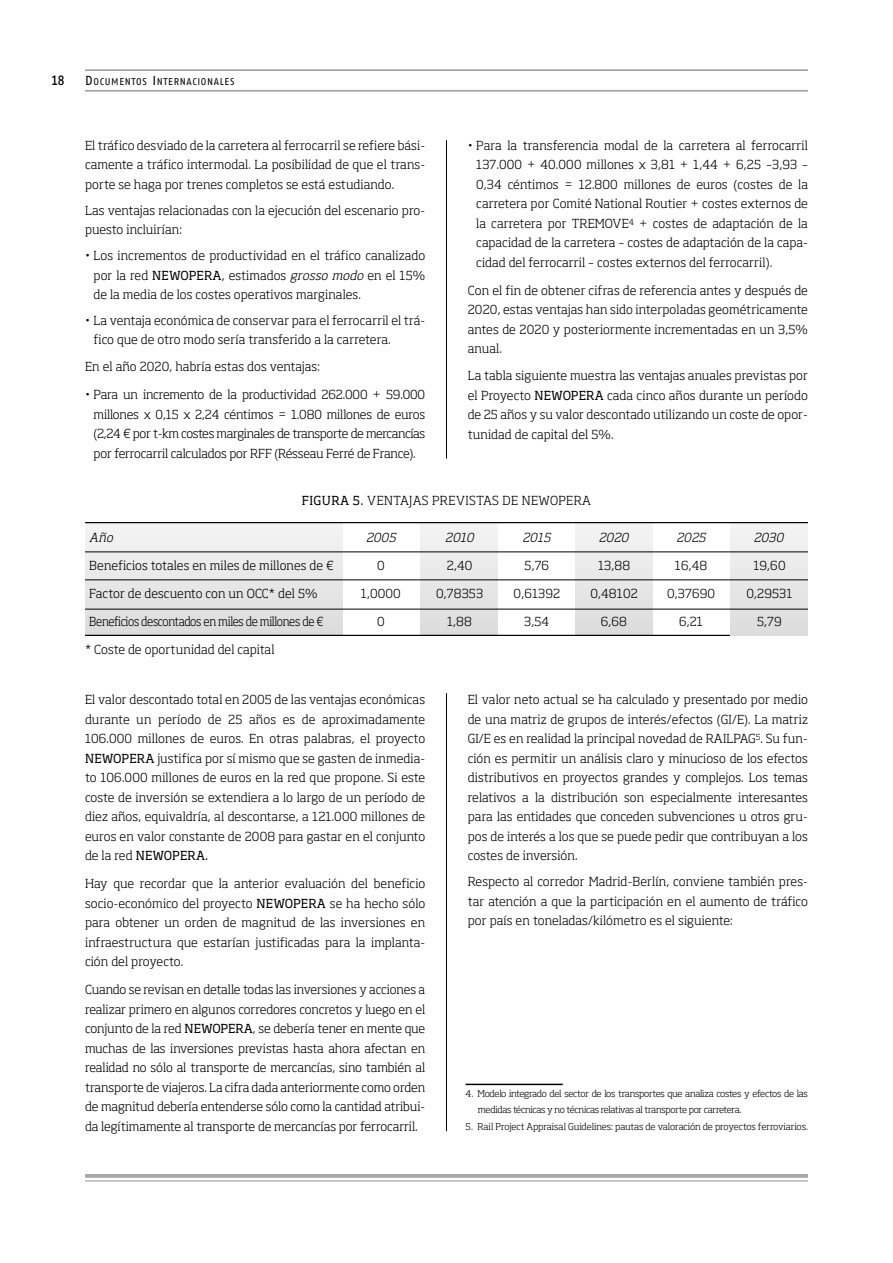
<style>
.page{position:relative;width:893px;height:1263px;background:#fff}
.page>*{position:absolute;margin:0;border:0;box-sizing:border-box;transform-origin:0 0}
.t1{font:500 13.5px "Adif Fago No";color:#000;scale:.85 1}
.t2{font:300 12.3px/19.5px "Soho Std";color:#000;text-align:justify}
.t3{font:300 12.3px "Soho Std";letter-spacing:-.03em;color:#000;scale:.92 1}
.t4{font:300 12.3px "Soho Std";letter-spacing:.02em;color:#000}
.t5{font:italic 300 12.3px "Soho Std";color:#000}
.t6{font:9.75px "Adif Fago No";letter-spacing:.07em;color:#000}
.t7{font:300 9.3px/15.8px "Soho Std";letter-spacing:-.025em;color:#000}
.t8{font:300 9.3px "Soho Std";letter-spacing:-.005em;color:#000}
.s1{font-size:13.05px}
.s2{font-family:"Adif Fago No";font-weight:400;font-size:12.75px}
.s3{font-weight:400}
.s4{font-style:italic}
</style>
<div class="page">
<svg style="left:85px;top:523px;width:258px;height:112px"></svg>
<svg style="left:420px;top:523px;width:78px;height:112px"></svg>
<svg style="left:575px;top:523px;width:78px;height:112px"></svg>
<hr style="left:85px;top:635px;width:723px;height:1px;background:#000">
<hr style="left:85px;top:90px;width:723px;height:2px;background:#a6a6a6">
<hr style="left:85px;top:69px;width:723px;height:2px;background:#a6a6a6">
<svg style="left:85px;top:1174px;width:723px;height:4px;background:#ababab"></svg>
<hr style="left:85px;top:1180px;width:723px;height:1px;background:#a6a6a6">
<hr style="left:446px;top:140px;width:1px;height:318px;background:#000">
<hr style="left:446px;top:693px;width:1px;height:438px;background:#000">
<svg style="left:730px;top:523px;width:78px;height:112px"></svg>
<hr style="left:85px;top:522px;width:723px;height:1px;background:#000">
<hr style="left:85px;top:551px;width:723px;height:1px;background:#000">
<hr style="left:85px;top:579px;width:723px;height:1px;background:#000">
<hr style="left:85px;top:609px;width:723px;height:1px;background:#000">
<hr style="left:466px;top:1084px;width:97px;height:1px;background:#000">
<p class="t1" style="left:52px;top:75px;width:17px">18</p>
<p class="t6" style="left:85px;top:78px;width:151px"><span class="s1">D</span>OCUMENTOS <span class="s1">I</span>NTERNACIONALES</p>
<p class="t2" style="left:85px;top:137px;width:342px">El tráfico desviado de la carretera al ferrocarril se refiere bási&shy;camente a tráfico intermodal. La posibilidad de que el trans&shy;porte se haga por trenes completos se está estudiando.</p>
<p class="t2" style="left:85px;top:202px;width:342px">Las ventajas relacionadas con la ejecución del escenario pro&shy;puesto incluirían:</p>
<p class="t2" style="left:94px;top:247px;width:333px;text-indent:-9px"><span class="s2">•</span> Los incrementos de productividad en el tráfico canalizado por la red <span class="s3">NEWOPERA</span>, estimados <span class="s4">grosso modo</span> en el 15% de la media de los costes operativos marginales.</p>
<p class="t2" style="left:94px;top:312px;width:333px;text-indent:-9px"><span class="s2">•</span> La ventaja económica de conservar para el ferrocarril el trá&shy;fico que de otro modo sería transferido a la carretera.</p>
<p class="t2" style="left:85px;top:358px;width:236px">En el año 2020, habría estas dos ventajas:</p>
<p class="t2" style="left:94px;top:386px;width:333px;text-indent:-9px"><span class="s2">•</span> Para un incremento de la productividad 262.000 + 59.000 millones x 0,15 x 2,24 céntimos = 1.080 millones de euros (2,24 € por t-km costes marginales de transporte de mercancías por ferrocarril calculados por RFF (Résseau Ferré de France).</p>
<p class="t2" style="left:476px;top:137px;width:333px;text-indent:-9px"><span class="s2">•</span> Para la transferencia modal de la carretera al ferrocarril 137.000 + 40.000 millones x 3,81 + 1,44 + 6,25 –3,93 – 0,34 céntimos = 12.800 millones de euros (costes de la carretera por Comité National Routier + costes externos de la carretera por TREMOVE<sup>4</sup> + costes de adaptación de la capacidad de la carretera – costes de adaptación de la capa&shy;cidad del ferrocarril – costes externos del ferrocarril).</p>
<p class="t2" style="left:468px;top:282px;width:342px">Con el fin de obtener cifras de referencia antes y después de 2020, estas ventajas han sido interpoladas geométricamente antes de 2020 y posteriormente incrementadas en un 3,5% anual.</p>
<p class="t2" style="left:468px;top:367px;width:342px">La tabla siguiente muestra las ventajas anuales previstas por el Proyecto <span class="s3">NEWOPERA</span> cada cinco años durante un período de 25 años y su valor descontado utilizando un coste de opor&shy;tunidad de capital del 5%.</p>
<p class="t4" style="left:302px;top:496px;width:291px"><span class="s3">FIGURA 5.</span> VENTAJAS PREVISTAS DE NEWOPERA</p>
<p class="t5" style="left:89px;top:532px;width:28px">Año</p>
<p class="t5" style="left:366px;top:532px;width:34px">2005</p>
<p class="t5" style="left:445px;top:532px;width:33px">2010</p>
<p class="t5" style="left:522px;top:532px;width:32px">2015</p>
<p class="t5" style="left:599px;top:532px;width:34px">2020</p>
<p class="t5" style="left:676px;top:532px;width:33px">2025</p>
<p class="t5" style="left:754px;top:532px;width:34px">2030</p>
<p class="t2" style="left:89px;top:557px;width:246px">Beneficios totales en miles de millones de €</p>
<p class="t2" style="left:377px;top:557px;width:9px">0</p>
<p class="t2" style="left:447px;top:557px;width:27px">2,40</p>
<p class="t2" style="left:525px;top:557px;width:26px">5,76</p>
<p class="t2" style="left:598px;top:557px;width:34px">13,88</p>
<p class="t2" style="left:675px;top:557px;width:34px">16,48</p>
<p class="t2" style="left:753px;top:557px;width:34px">19,60</p>
<p class="t2" style="left:89px;top:585px;width:230px">Factor de descuento con un OCC* del 5%</p>
<p class="t2" style="left:361px;top:585px;width:41px">1,0000</p>
<p class="t2" style="left:436px;top:585px;width:48px">0,78353</p>
<p class="t2" style="left:514px;top:585px;width:48px">0,61392</p>
<p class="t2" style="left:590px;top:585px;width:49px">0,48102</p>
<p class="t2" style="left:667px;top:585px;width:49px">0,37690</p>
<p class="t2" style="left:746px;top:585px;width:47px">0,29531</p>
<p class="t3" style="left:89px;top:616px;width:256px">Beneficios descontados en miles de millones de €</p>
<p class="t2" style="left:377px;top:613px;width:9px">0</p>
<p class="t2" style="left:447px;top:613px;width:26px">1,88</p>
<p class="t2" style="left:524px;top:613px;width:27px">3,54</p>
<p class="t2" style="left:601px;top:613px;width:28px">6,68</p>
<p class="t2" style="left:679px;top:613px;width:25px">6,21</p>
<p class="t2" style="left:757px;top:613px;width:26px">5,79</p>
<p class="t2" style="left:85px;top:641px;width:191px">* Coste de oportunidad del capital</p>
<p class="t2" style="left:85px;top:691px;width:342px">El valor descontado total en 2005 de las ventajas económicas durante un período de 25 años es de aproximadamente 106.000 millones de euros. En otras palabras, el proyecto <span class="s3">NEWOPERA</span> justifica por sí mismo que se gasten de inmedia&shy;to 106.000 millones de euros en la red que propone. Si este coste de inversión se extendiera a lo largo de un período de diez años, equivaldría, al descontarse, a 121.000 millones de euros en valor constante de 2008 para gastar en el conjunto de la red <span class="s3">NEWOPERA.</span></p>
<p class="t2" style="left:85px;top:875px;width:342px">Hay que recordar que la anterior evaluación del beneficio socio-económico del proyecto <span class="s3">NEWOPERA</span> se ha hecho sólo para obtener un orden de magnitud de las inversiones en infraestructura que estarían justificadas para la implanta&shy;ción del proyecto.</p>
<p class="t2" style="left:85px;top:981px;width:342px">Cuando se revisan en detalle todas las inversiones y acciones a realizar primero en algunos corredores concretos y luego en el conjunto de la red <span class="s3">NEWOPERA</span>, se debería tener en mente que muchas de las inversiones previstas hasta ahora afectan en realidad no sólo al transporte de mercancías, sino también al transporte de viajeros. La cifra dada anteriormente como orden de magnitud debería entenderse sólo como la cantidad atribui&shy;da legítimamente al transporte de mercancías por ferrocarril.</p>
<p class="t2" style="left:468px;top:691px;width:342px">El valor neto actual se ha calculado y presentado por medio de una matriz de grupos de interés/efectos (GI/E). La matriz GI/E es en realidad la principal novedad de RAILPAG<sup>5</sup>. Su fun&shy;ción es permitir un análisis claro y minucioso de los efectos distributivos en proyectos grandes y complejos. Los temas relativos a la distribución son especialmente interesantes para las entidades que conceden subvenciones u otros gru&shy;pos de interés a los que se puede pedir que contribuyan a los costes de inversión.</p>
<p class="t2" style="left:468px;top:873px;width:342px">Respecto al corredor Madrid-Berlín, conviene también pres&shy;tar atención a que la participación en el aumento de tráfico por país en toneladas/kilómetro es el siguiente:</p>
<p class="t7" style="left:478px;top:1086px;width:331px;text-indent:-12px">4. Modelo integrado del sector de los transportes que analiza costes y efectos de las medidas técnicas y no técnicas relativas al transporte por carretera.</p>
<p class="t8" style="left:466px;top:1123px;width:344px">5. Rail Project Appraisal Guidelines: pautas de valoración de proyectos ferroviarios.</p>
</div>
